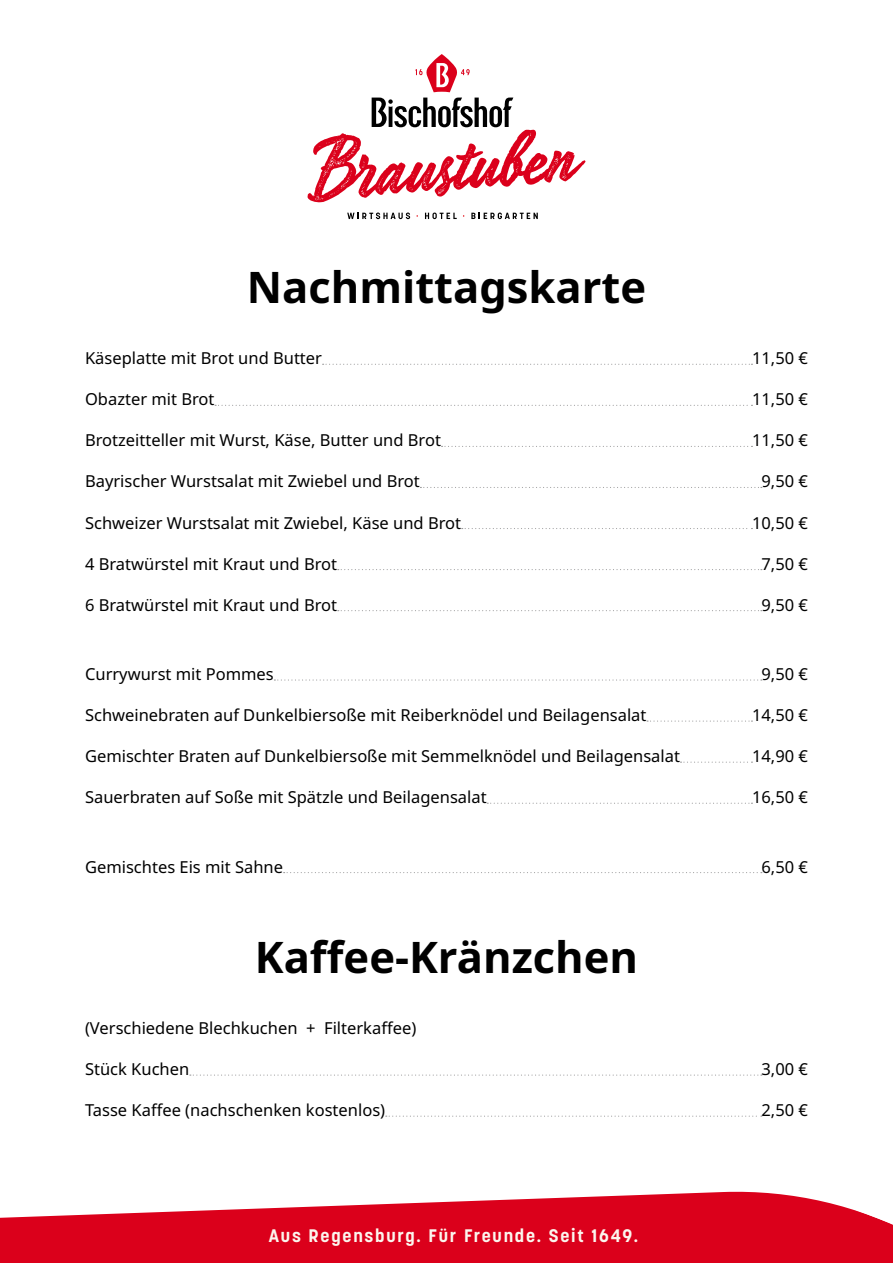
<style>
.page{position:relative;width:893px;height:1263px;background:#fff}
.page>*{position:absolute;margin:0;border:0;box-sizing:border-box;transform-origin:0 0}
.t1{font:700 43.5px "Noto Sans";color:#000}
.t2{font:700 18px "Korolev";letter-spacing:.1em;color:#fcf6ee}
.t3{font:16.5px "Noto Sans";color:#000}
</style>
<div class="page">
<svg style="left:323px;top:364px;width:429px;height:1px"></svg>
<svg style="left:215px;top:405px;width:537px;height:1px"></svg>
<svg style="left:442px;top:446px;width:310px;height:1px"></svg>
<svg style="left:420px;top:487px;width:342px;height:1px"></svg>
<svg style="left:462px;top:528px;width:290px;height:1px"></svg>
<svg style="left:338px;top:569px;width:424px;height:1px"></svg>
<svg style="left:338px;top:610px;width:424px;height:1px"></svg>
<svg style="left:274px;top:679px;width:488px;height:2px"></svg>
<svg style="left:647px;top:720px;width:105px;height:2px"></svg>
<svg style="left:680px;top:762px;width:72px;height:1px"></svg>
<svg style="left:487px;top:803px;width:265px;height:1px"></svg>
<svg style="left:284px;top:872px;width:478px;height:1px"></svg>
<svg style="left:190px;top:1074px;width:572px;height:2px"></svg>
<svg style="left:386px;top:1115px;width:376px;height:2px"></svg>
<svg style="left:347px;top:213px;width:63px;height:6px"></svg>
<svg style="left:425px;top:213px;width:32px;height:6px"></svg>
<svg style="left:471px;top:213px;width:67px;height:6px"></svg>
<svg style="left:415px;top:54px;width:55px;height:38px"></svg>
<svg style="left:307px;top:98px;width:278px;height:104px"></svg>
<svg style="left:0;top:1191px;width:893px;height:72px;fill:#db001b"></svg>
<h1 class="t1" style="left:247px;top:256px;width:401px">Nachmittagskarte</h1>
<p class="t3" style="left:85px;top:347px;width:239px">Käseplatte mit Brot und Butter</p>
<p class="t3" style="left:752px;top:347px;width:57px">11,50 €</p>
<p class="t3" style="left:85px;top:388px;width:131px">Obazter mit Brot</p>
<p class="t3" style="left:752px;top:388px;width:57px">11,50 €</p>
<p class="t3" style="left:85px;top:429px;width:357px">Brotzeitteller mit Wurst, Käse, Butter und Brot</p>
<p class="t3" style="left:752px;top:429px;width:57px">11,50 €</p>
<p class="t3" style="left:85px;top:470px;width:336px">Bayrischer Wurstsalat mit Zwiebel und Brot</p>
<p class="t3" style="left:761px;top:470px;width:48px">9,50 €</p>
<p class="t3" style="left:85px;top:511px;width:378px">Schweizer Wurstsalat mit Zwiebel, Käse und Brot</p>
<p class="t3" style="left:752px;top:511px;width:57px">10,50 €</p>
<p class="t3" style="left:85px;top:552px;width:254px">4 Bratwürstel mit Kraut und Brot</p>
<p class="t3" style="left:761px;top:552px;width:48px">7,50 €</p>
<p class="t3" style="left:85px;top:593px;width:254px">6 Bratwürstel mit Kraut und Brot</p>
<p class="t3" style="left:761px;top:593px;width:48px">9,50 €</p>
<p class="t3" style="left:85px;top:662px;width:190px">Currywurst mit Pommes</p>
<p class="t3" style="left:761px;top:662px;width:48px">9,50 €</p>
<p class="t3" style="left:85px;top:703px;width:563px">Schweinebraten auf Dunkelbiersoße mit Reiberknödel und Beilagensalat</p>
<p class="t3" style="left:752px;top:703px;width:57px">14,50 €</p>
<p class="t3" style="left:85px;top:744px;width:596px">Gemischter Braten auf Dunkelbiersoße mit Semmelknödel und Beilagensalat</p>
<p class="t3" style="left:752px;top:744px;width:57px">14,90 €</p>
<p class="t3" style="left:85px;top:785px;width:403px">Sauerbraten auf Soße mit Spätzle und Beilagensalat</p>
<p class="t3" style="left:752px;top:785px;width:57px">16,50 €</p>
<p class="t3" style="left:85px;top:855px;width:200px">Gemischtes Eis mit Sahne</p>
<p class="t3" style="left:761px;top:855px;width:48px">6,50 €</p>
<h1 class="t1" style="left:255px;top:926px;width:385px">Kaffee-Kränzchen</h1>
<p class="t3" style="left:85px;top:1016px;width:333px">(Verschiedene Blechkuchen + Filterkaffee)</p>
<p class="t3" style="left:85px;top:1057px;width:106px">Stück Kuchen</p>
<p class="t3" style="left:761px;top:1057px;width:48px">3,00 €</p>
<p class="t3" style="left:85px;top:1098px;width:302px">Tasse Kaffee (nachschenken kostenlos)</p>
<p class="t3" style="left:761px;top:1098px;width:48px">2,50 €</p>
<p class="t2" style="left:269px;top:1224px;width:371px">Aus Regensburg. Für Freunde. Seit 1649.</p>
</div>
